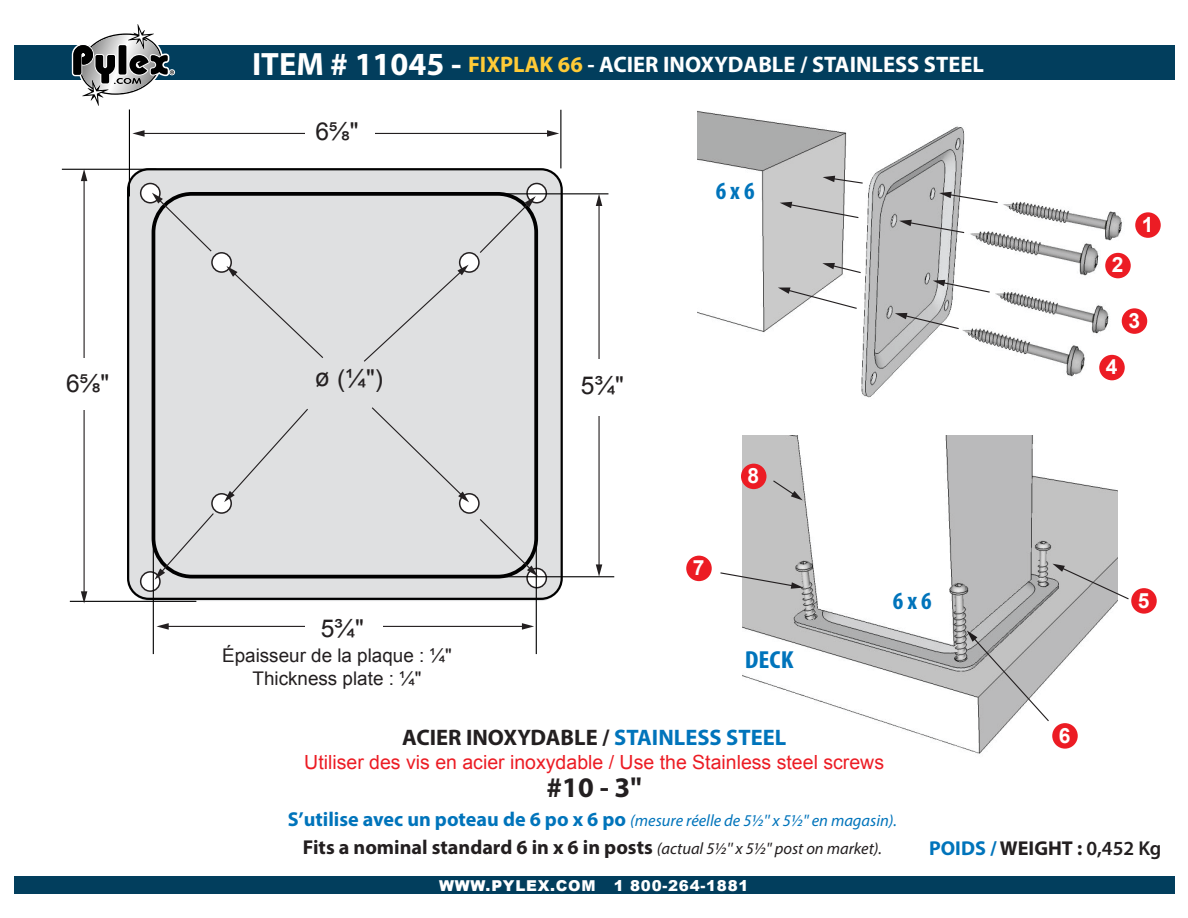
<style>
.page{position:relative;width:1188px;height:918px;background:#fff}
.page>*{position:absolute;margin:0;border:0;box-sizing:border-box;transform-origin:0 0}
.t1{font:700 28.5px "Myriad Pro";color:#231f20}
.t2{font:700 condensed 24.75px "Myriad Pro";color:#0074bb}
.t3{font:700 condensed 24.75px "Myriad Pro";color:#0074bb;scale:1.13 1}
.t4{font:24.6px "Arial";color:#231f20}
.t5{font:700 22.5px "Myriad";color:#fff}
.t6{font:700 22.5px "Myriad Pro";color:#231f20}
.t7{font:700 21px "Arial";color:#fff}
.t8{font:700 20.1px "Myriad Pro";color:#231f20}
.t9{font:19.5px "Arial";color:#ec1c24}
.t10{font:18.9px/23.7px "Arial";color:#231f20;text-align:center}
.t11{font:italic 16.5px "Myriad Pro";color:#0074bb}
.t12{font:900 15px "Arial";letter-spacing:.05em;color:#fff}
.s1{font-size:32.4px}
.s2{color:#ffcb37}
.s3{color:#0074bb}
.s4{font-weight:700;font-style:normal;font-size:20.1px}
.s5{font-weight:400;font-style:italic;font-size:16.5px}
.s6{font-weight:600}
</style>
<div class="page">
<img style="left:697px;top:110px;width:446px;height:288px">
<div style="left:1135px;top:212px;width:26px;height:26px;background:#ec1c24;border-radius:50%"></div>
<div style="left:1105px;top:253px;width:26px;height:25px;background:#ec1c24;border-radius:50%"></div>
<div style="left:1122px;top:308px;width:25px;height:26px;background:#ec1c24;border-radius:50%"></div>
<div style="left:1099px;top:355px;width:26px;height:25px;background:#ec1c24;border-radius:50%"></div>
<div style="left:14px;top:45px;width:1161px;height:35px;background:#023e5d"></div>
<svg style="left:72px;top:24px;width:103px;height:82px"></svg>
<div style="left:129px;top:170px;width:432px;height:431px;background:#dfe0e1;border-radius:21px"></div>
<div style="left:14px;top:877px;width:1161px;height:17px;background:#023e5d"></div>
<img style="left:743px;top:435px;width:374px;height:319px">
<div style="left:1131px;top:588px;width:26px;height:26px;background:#ec1c24;border-radius:50%"></div>
<div style="left:1052px;top:723px;width:26px;height:26px;background:#ec1c24;border-radius:50%"></div>
<div style="left:686px;top:556px;width:26px;height:25px;background:#ec1c24;border-radius:50%"></div>
<div style="left:741px;top:464px;width:25px;height:25px;background:#ec1c24;border-radius:50%"></div>
<svg style="left:772px;top:479px;width:31px;height:21px"></svg>
<svg style="left:778px;top:127px;width:221px;height:270px"></svg>
<svg style="left:720px;top:564px;width:409px;height:158px"></svg>
<hr style="left:166px;top:626px;width:358px;height:1px;background:#231f20">
<svg style="left:157px;top:623px;width:12px;height:7px"></svg>
<svg style="left:522px;top:623px;width:12px;height:7px"></svg>
<div style="left:127px;top:168px;width:436px;height:432px;border:2px solid #000;border-radius:21px"></div>
<div style="left:152px;top:192px;width:386px;height:386px;border:4px solid #000;border-radius:39px"></div>
<div style="left:212px;top:253px;width:19px;height:19px;background:#fff;border-radius:50%"></div>
<div style="left:211px;top:252px;width:21px;height:21px;border:2px solid #231f20;border-radius:50%"></div>
<div style="left:460px;top:253px;width:19px;height:19px;background:#fff;border-radius:50%"></div>
<div style="left:459px;top:252px;width:21px;height:21px;border:2px solid #231f20;border-radius:50%"></div>
<div style="left:212px;top:494px;width:19px;height:19px;background:#fff;border-radius:50%"></div>
<div style="left:211px;top:493px;width:21px;height:21px;border:2px solid #231f20;border-radius:50%"></div>
<div style="left:460px;top:494px;width:19px;height:19px;background:#fff;border-radius:50%"></div>
<div style="left:459px;top:493px;width:21px;height:21px;border:2px solid #231f20;border-radius:50%"></div>
<svg style="left:527px;top:568px;width:19px;height:20px"></svg>
<div style="left:526px;top:568px;width:21px;height:20px;border:2px solid #231f20;border-radius:50%"></div>
<svg style="left:527px;top:183px;width:19px;height:20px"></svg>
<div style="left:526px;top:183px;width:21px;height:21px;border:2px solid #231f20;border-radius:50%"></div>
<div style="left:141px;top:183px;width:19px;height:20px;background:#fff;border-radius:50%"></div>
<div style="left:140px;top:183px;width:21px;height:21px;border:2px solid #231f20;border-radius:50%"></div>
<svg style="left:141px;top:572px;width:19px;height:19px"></svg>
<div style="left:140px;top:571px;width:21px;height:21px;border:2px solid #231f20;border-radius:50%"></div>
<hr style="left:129px;top:110px;width:1px;height:86px;background:#000">
<hr style="left:153px;top:499px;width:1px;height:155px;background:#000">
<hr style="left:536px;top:509px;width:1px;height:145px;background:#000">
<hr style="left:560px;top:110px;width:1px;height:58px;background:#000">
<hr style="left:70px;top:601px;width:126px;height:1px;background:#000">
<hr style="left:500px;top:576px;width:114px;height:1px;background:#000">
<div style="left:305px;top:613px;width:77px;height:30px;background:#fff"></div>
<hr style="left:62px;top:169px;width:94px;height:1px;background:#000">
<hr style="left:494px;top:193px;width:114px;height:1px;background:#000">
<hr style="left:142px;top:133px;width:407px;height:1px;background:#231f20">
<svg style="left:132px;top:130px;width:13px;height:7px"></svg>
<svg style="left:547px;top:130px;width:12px;height:7px"></svg>
<hr style="left:84px;top:179px;width:1px;height:415px;background:#231f20">
<svg style="left:81px;top:169px;width:6px;height:12px"></svg>
<svg style="left:81px;top:591px;width:6px;height:13px"></svg>
<hr style="left:598px;top:204px;width:2px;height:363px;background:#231f20">
<svg style="left:596px;top:194px;width:6px;height:12px"></svg>
<svg style="left:596px;top:564px;width:6px;height:13px"></svg>
<div style="left:305px;top:120px;width:70px;height:30px;background:#fff"></div>
<div style="left:74px;top:359px;width:20px;height:51px;background:#fff"></div>
<div style="left:593px;top:360px;width:17px;height:56px;background:#fff"></div>
<svg style="left:226px;top:266px;width:97px;height:92px"></svg>
<svg style="left:372px;top:407px;width:97px;height:95px"></svg>
<svg style="left:479px;top:518px;width:59px;height:58px"></svg>
<svg style="left:224px;top:409px;width:84px;height:93px"></svg>
<svg style="left:364px;top:265px;width:105px;height:97px"></svg>
<svg style="left:152px;top:193px;width:61px;height:60px"></svg>
<svg style="left:479px;top:196px;width:57px;height:58px"></svg>
<svg style="left:155px;top:512px;width:60px;height:68px"></svg>
<p class="t5" style="left:252px;top:53px;width:733px"><span class="s1">ITEM # 11045 -</span> <span class="s2">FIXPLAK 66</span> - ACIER INOXYDABLE / STAINLESS STEEL</p>
<p class="t4" style="left:316px;top:115px;width:45px">6⅝"</p>
<p class="t4" style="left:66px;top:368px;width:45px">6⅝"</p>
<p class="t4" style="left:315px;top:363px;width:70px">ø (¼")</p>
<p class="t4" style="left:321px;top:612px;width:45px">5¾"</p>
<p class="t10" style="left:222px;top:643px;width:231px">Épaisseur de la plaque : ¼"<br>Thickness plate : ¼"</p>
<p class="t4" style="left:581px;top:369px;width:45px">5¾"</p>
<p class="t2" style="left:716px;top:175px;width:40px">6 x 6</p>
<p class="t7" style="left:693px;top:554px;width:13px">7</p>
<p class="t7" style="left:748px;top:462px;width:13px">8</p>
<p class="t3" style="left:745px;top:644px;width:44px">DECK</p>
<p class="t2" style="left:893px;top:585px;width:40px">6 x 6</p>
<p class="t7" style="left:1112px;top:251px;width:13px">2</p>
<p class="t7" style="left:1142px;top:211px;width:13px">1</p>
<p class="t7" style="left:1128px;top:307px;width:13px">3</p>
<p class="t7" style="left:1106px;top:353px;width:13px">4</p>
<p class="t7" style="left:1138px;top:586px;width:13px">5</p>
<p class="t6" style="left:402px;top:723px;width:386px">ACIER INOXYDABLE / <span class="s3">STAINLESS STEEL</span></p>
<p class="t9" style="left:304px;top:749px;width:581px">Utiliser des vis en acier inoxydable / Use the Stainless steel screws</p>
<h1 class="t1" style="left:547px;top:769px;width:97px">#10 - 3"</h1>
<p class="t11" style="left:288px;top:810px;width:611px"><span class="s4">S’utilise avec un poteau de 6 po x 6 po</span> (mesure réelle de 5½'' x 5½'' en magasin).</p>
<p class="t8" style="left:303px;top:834px;width:581px">Fits a nominal standard 6 in x 6 in posts <span class="s5">(actual 5½'' x 5½'' post on market).</span></p>
<p class="t12" style="left:439px;top:875px;width:311px">WWW.PYLEX.COM 1 800-264-1881</p>
<p class="t7" style="left:1059px;top:721px;width:13px">6</p>
<p class="t8" style="left:929px;top:835px;width:234px"><span class="s3">POIDS /</span> WEIGHT : <span class="s6">0,452 Kg</span></p>
</div>
